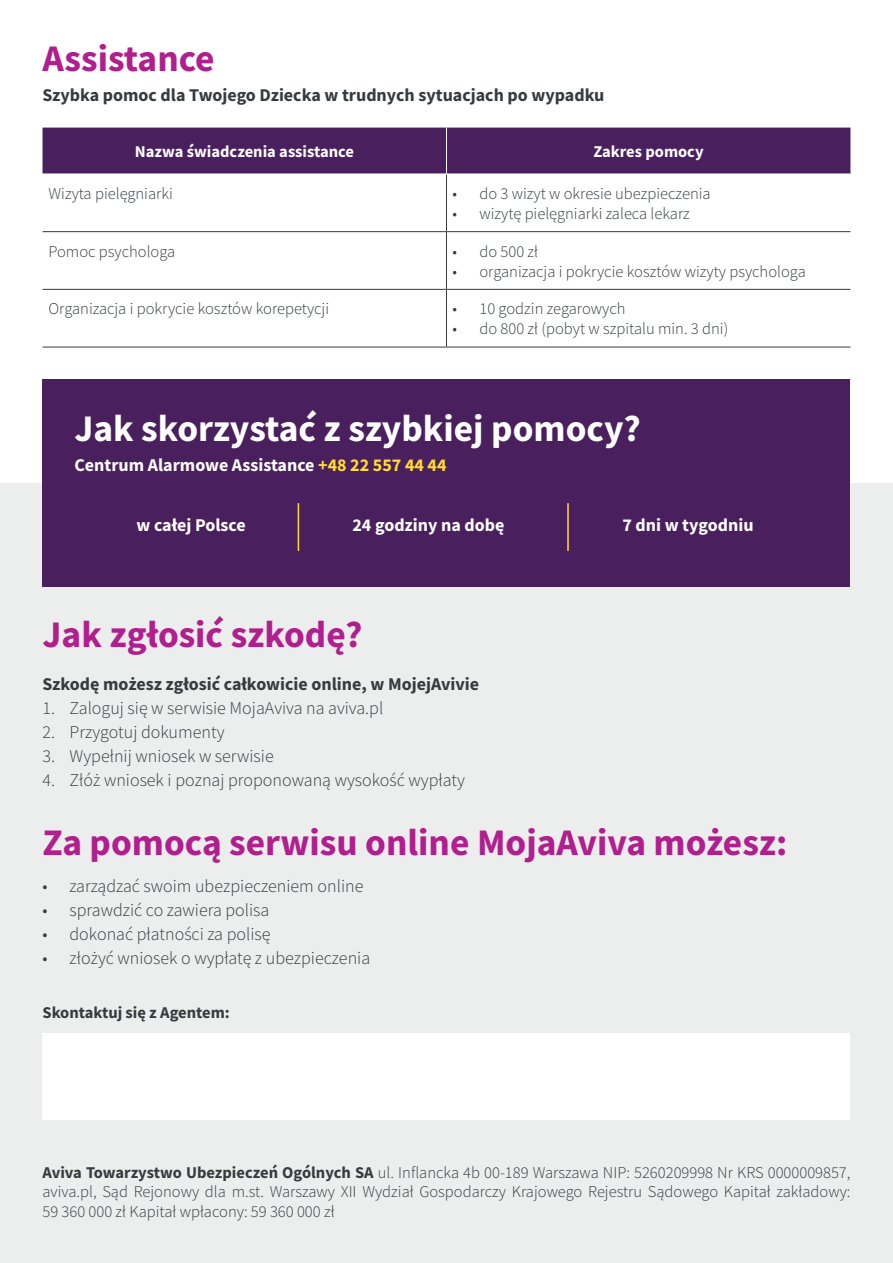
<style>
.page{position:relative;width:893px;height:1263px;background:#fff}
.page>*{position:absolute;margin:0;border:0;box-sizing:border-box;transform-origin:0 0}
.t1{font:700 37.5px "Source Sans Pro";color:#b01f8d}
.t2{font:700 37.5px "Source Sans Pro";color:#fff}
.t3{font:300 18px "Source Sans Pro";color:#373b3e}
.t4{font:700 18px "Source Sans Pro";color:#373b3e}
.t5{font:700 18px "Source Sans Pro";color:#fff}
.t6{font:300 16.5px/19.5px "Source Sans Pro";color:#373b3e;text-align:justify}
.t7{font:700 16.5px "Source Sans Pro";color:#fff}
.t8{font:700 16.5px "Source Sans Pro";color:#373b3e}
.s1{color:#ffdc30}
.s2{font-weight:700}
</style>
<div class="page">
<div style="left:0;top:483px;width:893px;height:780px;background:#eceded"></div>
<div style="left:43px;top:379px;width:807px;height:208px;background:#4a1f5d"></div>
<div style="left:43px;top:128px;width:807px;height:46px;background:#4a1f5d"></div>
<hr style="left:43px;top:347px;width:403px;height:1px;background:#373b3e">
<hr style="left:446px;top:347px;width:404px;height:1px;background:#373b3e">
<hr style="left:43px;top:231px;width:403px;height:1px;background:#373b3e">
<hr style="left:446px;top:231px;width:404px;height:1px;background:#373b3e">
<hr style="left:446px;top:290px;width:1px;height:57px;background:#373b3e">
<hr style="left:446px;top:174px;width:1px;height:57px;background:#373b3e">
<hr style="left:446px;top:232px;width:1px;height:57px;background:#373b3e">
<hr style="left:43px;top:289px;width:403px;height:1px;background:#373b3e">
<hr style="left:446px;top:289px;width:404px;height:1px;background:#373b3e">
<hr style="left:446px;top:128px;width:1px;height:46px;background:#fff">
<hr style="left:446px;top:174px;width:404px;height:1px;background:#fff">
<hr style="left:298px;top:503px;width:1px;height:48px;background:#ffdc30">
<hr style="left:567px;top:503px;width:2px;height:48px;background:#ffdc30">
<div style="left:43px;top:1033px;width:807px;height:87px;background:#fff"></div>
<p class="t1" style="left:43px;top:33px;width:174px">Assistance</p>
<p class="t4" style="left:43px;top:82px;width:563px">Szybka pomoc dla Twojego Dziecka w trudnych sytuacjach po wypadku</p>
<p class="t7" style="left:135px;top:140px;width:221px">Nazwa świadczenia assistance</p>
<p class="t7" style="left:593px;top:140px;width:112px">Zakres pomocy</p>
<p class="t6" style="left:49px;top:184px;width:126px">Wizyta pielęgniarki</p>
<p class="t6" style="left:452px;top:184px;width:260px">• do 3 wizyt w okresie ubezpieczenia</p>
<p class="t6" style="left:452px;top:204px;width:239px">• wizytę pielęgniarki zaleca lekarz</p>
<p class="t6" style="left:49px;top:242px;width:128px">Pomoc psychologa</p>
<p class="t6" style="left:452px;top:242px;width:87px">• do 500 zł</p>
<p class="t6" style="left:452px;top:261px;width:355px">• organizacja i pokrycie kosztów wizyty psychologa</p>
<p class="t6" style="left:49px;top:299px;width:282px">Organizacja i pokrycie kosztów korepetycji</p>
<p class="t6" style="left:452px;top:299px;width:174px">• 10 godzin zegarowych</p>
<p class="t6" style="left:452px;top:319px;width:277px">• do 800 zł (pobyt w szpitalu min. 3 dni)</p>
<p class="t2" style="left:74px;top:403px;width:568px">Jak skorzystać z szybkiej pomocy?</p>
<p class="t5" style="left:74px;top:452px;width:374px">Centrum Alarmowe Assistance <span class="s1">+48 22 557 44 44</span></p>
<p class="t5" style="left:136px;top:513px;width:111px">w całej Polsce</p>
<p class="t5" style="left:352px;top:513px;width:154px">24 godziny na dobę</p>
<p class="t5" style="left:622px;top:513px;width:133px">7 dni w tygodniu</p>
<p class="t1" style="left:43px;top:609px;width:321px">Jak zgłosić szkodę?</p>
<p class="t4" style="left:43px;top:672px;width:438px">Szkodę możesz zgłosić całkowicie online, w MojejAvivie</p>
<p class="t3" style="left:43px;top:697px;width:342px">1. Zaloguj się w serwisie MojaAviva na aviva.pl</p>
<p class="t3" style="left:43px;top:721px;width:183px">2. Przygotuj dokumenty</p>
<p class="t3" style="left:43px;top:745px;width:233px">3. Wypełnij wniosek w serwisie</p>
<p class="t3" style="left:43px;top:769px;width:424px">4. Złóż wniosek i poznaj proponowaną wysokość wypłaty</p>
<p class="t1" style="left:43px;top:817px;width:746px">Za pomocą serwisu online MojaAviva możesz:</p>
<p class="t3" style="left:43px;top:874px;width:322px">• zarządzać swoim ubezpieczeniem online</p>
<p class="t3" style="left:43px;top:898px;width:228px">• sprawdzić co zawiera polisa</p>
<p class="t3" style="left:43px;top:922px;width:229px">• dokonać płatności za polisę</p>
<p class="t3" style="left:43px;top:946px;width:329px">• złożyć wniosek o wypłatę z ubezpieczenia</p>
<p class="t8" style="left:43px;top:1001px;width:189px">Skontaktuj się z Agentem:</p>
<p class="t6" style="left:43px;top:1162px;width:809px"><span class="s2">Aviva Towarzystwo Ubezpieczeń Ogólnych SA</span> ul. Inflancka 4b 00-189 Warszawa NIP: 5260209998 Nr KRS 0000009857, aviva.pl, Sąd Rejonowy dla m.st. Warszawy XII Wydział Gospodarczy Krajowego Rejestru Sądowego Kapitał zakładowy:<br>59 360 000 zł Kapitał wpłacony: 59 360 000 zł</p>
</div>
